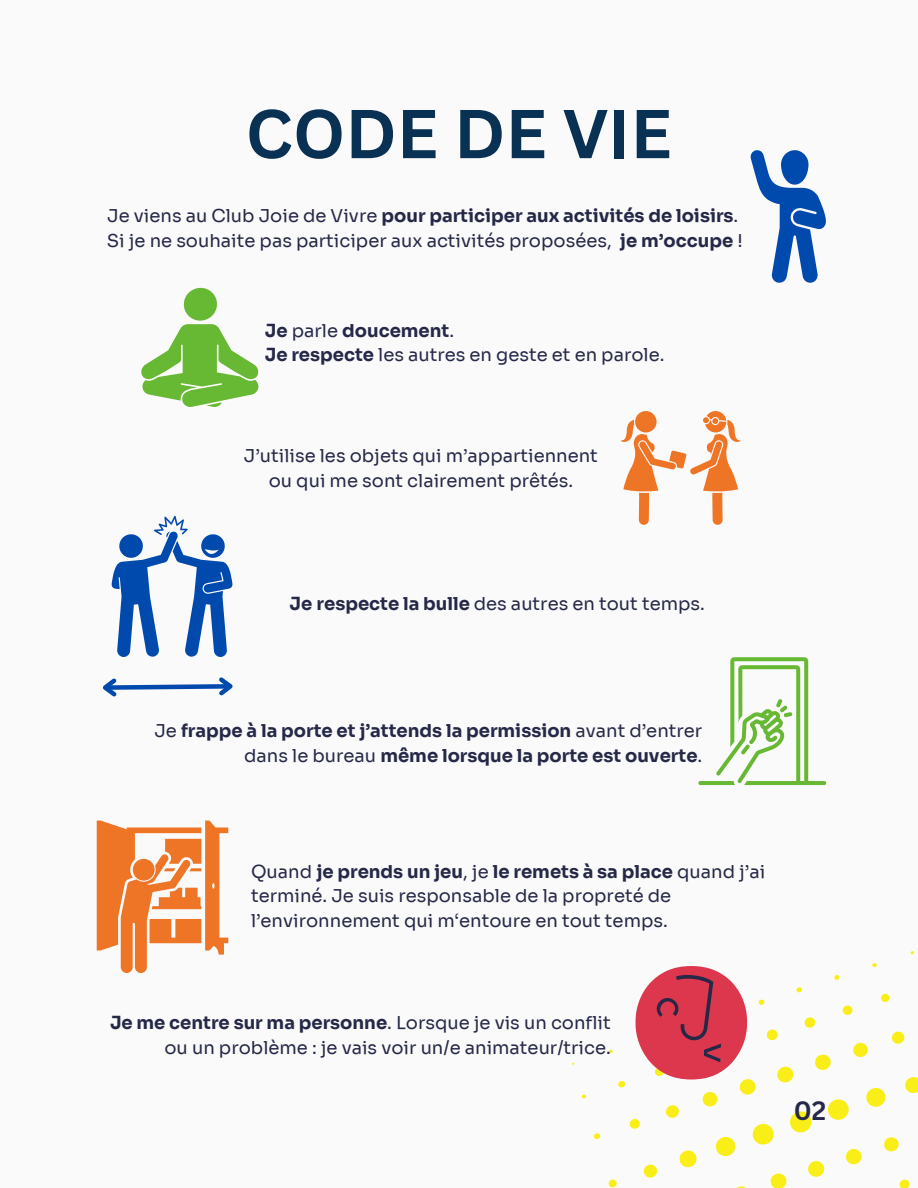
<style>
.page{position:relative;width:918px;height:1188px;background:#fafafa}
.page>*{position:absolute;margin:0;border:0;box-sizing:border-box;transform-origin:0 0}
.t1{font:700 67.5px "Canva Sans";color:#093154}
.t2{font:700 25.8px "Canva Sans";color:#252847}
.t3{font:18px/24.8px "Sora";color:#252847}
.t4{font:700 18px/24.8px "Sora";color:#252847;text-align:right}
.s1{font-weight:700}
.s2{font-weight:400}
</style>
<div class="page">
<svg style="left:594px;top:1133px;width:7px;height:7px"></svg>
<svg style="left:581px;top:1094px;width:6px;height:5px"></svg>
<svg style="left:910px;top:951px;width:4px;height:4px"></svg>
<svg style="left:750px;top:150px;width:76px;height:133px"></svg>
<svg style="left:112px;top:516px;width:121px;height:141px"></svg>
<svg style="left:698px;top:657px;width:128px;height:128px"></svg>
<svg style="left:141px;top:287px;width:118px;height:120px"></svg>
<svg style="left:621px;top:411px;width:120px;height:114px"></svg>
<svg style="left:97px;top:821px;width:131px;height:152px"></svg>
<svg style="left:103px;top:677px;width:130px;height:20px"></svg>
<svg style="left:608px;top:963px;width:310px;height:225px"></svg>
<h1 class="t1" style="left:246px;top:86px;width:428px">CODE DE VIE</h1>
<p class="t3" style="left:107px;top:204px;width:638px">Je viens au Club Joie de Vivre <span class="s1">pour participer aux activités de loisirs</span>.<br>Si je ne souhaite pas participer aux activités proposées, <span class="s1">je m’occupe</span> !</p>
<p class="t3" style="left:265px;top:318px;width:401px"><span class="s1">Je</span> parle <span class="s1">doucement</span>.<br><span class="s1">Je respecte</span> les autres en geste et en parole.</p>
<p class="t3" style="left:244px;top:444px;width:356px;text-align:center">J’utilise les objets qui m’appartiennent ou qui me sont clairement prêtés.</p>
<p class="t3" style="left:290px;top:591px;width:417px"><span class="s1">Je respecte la bulle</span> des autres en tout temps.</p>
<p class="t4" style="left:154px;top:719px;width:549px"><span class="s2">Je</span> frappe à la porte et j’attends la permission <span class="s2">avant d’entrer dans le bureau</span> même lorsque la porte est ouverte<span class="s2">.</span></p>
<p class="t3" style="left:251px;top:859px;width:516px">Quand <span class="s1">je prends un jeu</span>, je <span class="s1">le remets à sa place</span> quand j’ai terminé. Je suis responsable de la propreté de l’environnement qui m‘entoure en tout temps.</p>
<p class="t3" style="left:110px;top:1010px;width:502px;text-align:right"><span class="s1">Je me centre sur ma personne</span>. Lorsque je vis un conflit ou un problème : je vais voir un/e animateur/trice.</p>
<h2 class="t2" style="left:794px;top:1092px;width:34px">02</h2>
</div>
